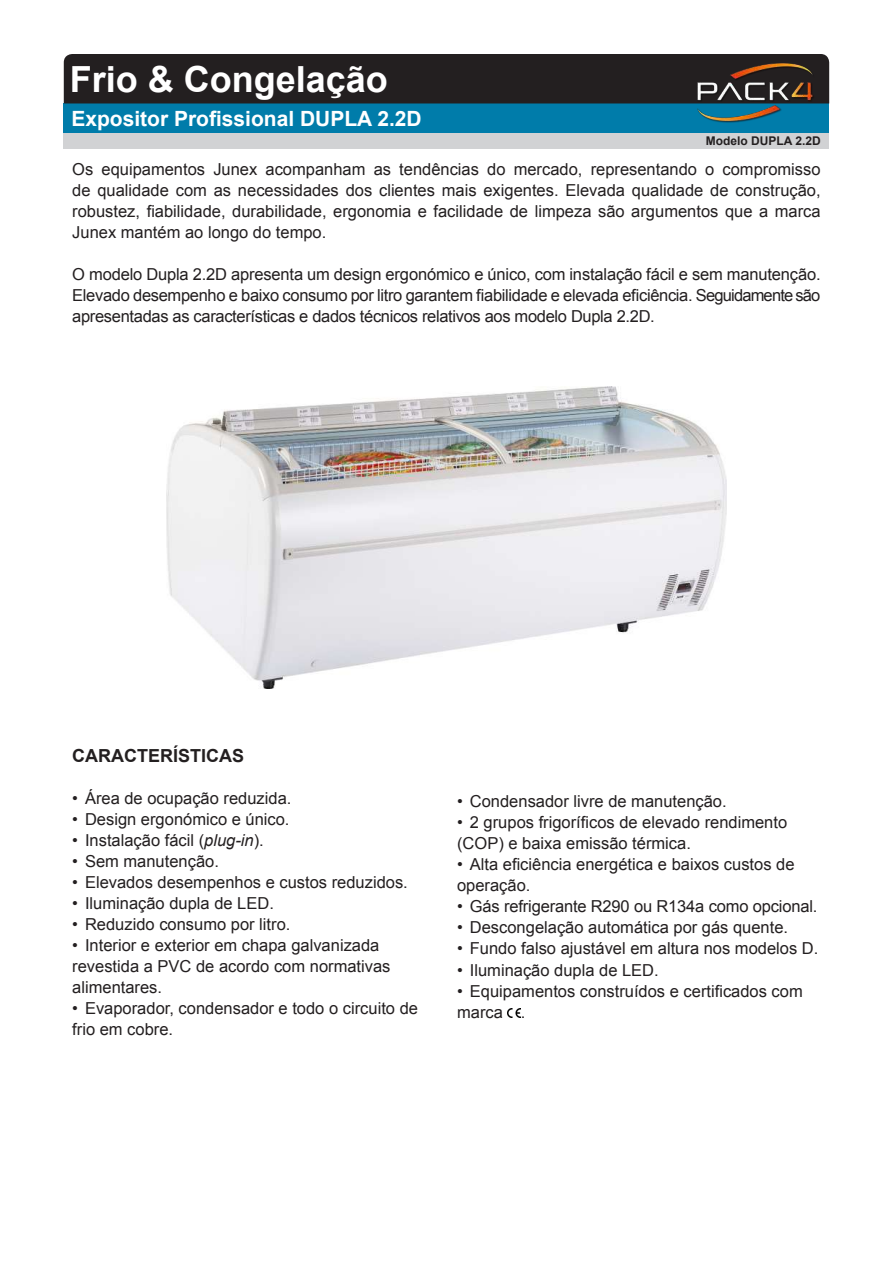
<style>
.page{position:relative;width:893px;height:1263px;background:#fff}
.page>*{position:absolute;margin:0;border:0;box-sizing:border-box;transform-origin:0 0}
.t1{font:700 36px "Arial";color:#fff}
.t2{font:700 21px "Arial";color:#fff}
.t3{font:700 18px "Arial";color:#231f20}
.t4{font:16.5px/21px "Arial";color:#231f20}
.t5{font:700 12px "Arial";color:#231f20}
.s1{font-style:italic}
</style>
<div class="page">
<div style="left:64px;top:103px;width:765px;height:30px;background:#007caa"></div>
<svg style="left:508px;top:1008px;width:12px;height:9px"></svg>
<img style="left:166px;top:386px;width:561px;height:303px">
<div style="left:64px;top:54px;width:765px;height:49px;background:#231f20"></div>
<div style="left:64px;top:133px;width:765px;height:16px;background:#d1d2d4"></div>
<img style="left:696px;top:62px;width:120px;height:61px">
<h1 class="t1" style="left:64px;top:44px;width:198px">Linha 900/2</h1>
<h1 class="t1" style="left:64px;top:54px;width:198px">Linha 900/2</h1>
<p class="t2" style="left:71px;top:105px;width:352px">Expositor Profissional DUPLA 2.2D</p>
<h1 class="t1" style="left:70px;top:55px;width:320px">Frio &amp; Congelação</h1>
<p class="t5" style="left:706px;top:133px;width:116px">Modelo DUPLA 2.2D</p>
<p class="t4" style="left:72px;top:159px;width:750px;text-align:justify">Os equipamentos Junex acompanham as tendências do mercado, representando o compromisso de qualidade com as necessidades dos clientes mais exigentes. Elevada qualidade de construção, robustez, fiabilidade, durabilidade, ergonomia e facilidade de limpeza são argumentos que a marca Junex mantém ao longo do tempo.</p>
<p class="t4" style="left:72px;top:264px;width:750px;text-align:justify">O modelo Dupla 2.2D apresenta um design ergonómico e único, com instalação fácil e sem manutenção.<br>Elevado desempenho e baixo consumo por litro garantem fiabilidade e elevada eficiência. Seguidamente são apresentadas as características e dados técnicos relativos aos modelo Dupla 2.2D.</p>
<p class="t3" style="left:72px;top:744px;width:173px">CARACTERÍSTICAS</p>
<p class="t4" style="left:72px;top:788px;width:221px">• Área de ocupação reduzida.</p>
<p class="t4" style="left:72px;top:809px;width:219px">• Design ergonómico e único.</p>
<p class="t4" style="left:72px;top:830px;width:193px">• Instalação fácil (<span class="s1">plug-in</span>).</p>
<p class="t4" style="left:72px;top:851px;width:148px">• Sem manutenção.</p>
<p class="t4" style="left:72px;top:872px;width:337px">• Elevados desempenhos e custos reduzidos.</p>
<p class="t4" style="left:72px;top:893px;width:203px">• Iluminação dupla de LED.</p>
<p class="t4" style="left:72px;top:914px;width:220px">• Reduzido consumo por litro.</p>
<p class="t4" style="left:72px;top:935px;width:320px">• Interior e exterior em chapa galvanizada revestida a PVC de acordo com normativas alimentares.</p>
<p class="t4" style="left:72px;top:998px;width:347px">• Evaporador, condensador e todo o circuito de frio em cobre.</p>
<p class="t4" style="left:457px;top:791px;width:271px">• Condensador livre de manutenção.</p>
<p class="t4" style="left:457px;top:812px;width:332px">• 2 grupos frigoríficos de elevado rendimento (COP) e baixa emissão térmica.</p>
<p class="t4" style="left:457px;top:854px;width:339px">• Alta eficiência energética e baixos custos de operação.</p>
<p class="t4" style="left:457px;top:896px;width:362px">• Gás refrigerante R290 ou R134a como opcional.</p>
<p class="t4" style="left:457px;top:917px;width:333px">• Descongelação automática por gás quente.</p>
<p class="t4" style="left:457px;top:938px;width:363px">• Fundo falso ajustável em altura nos modelos D.</p>
<p class="t4" style="left:457px;top:959px;width:203px">• Iluminação dupla de LED.</p>
<p class="t4" style="left:457px;top:980px;width:347px">• Equipamentos construídos e certificados com marca .</p>
</div>
